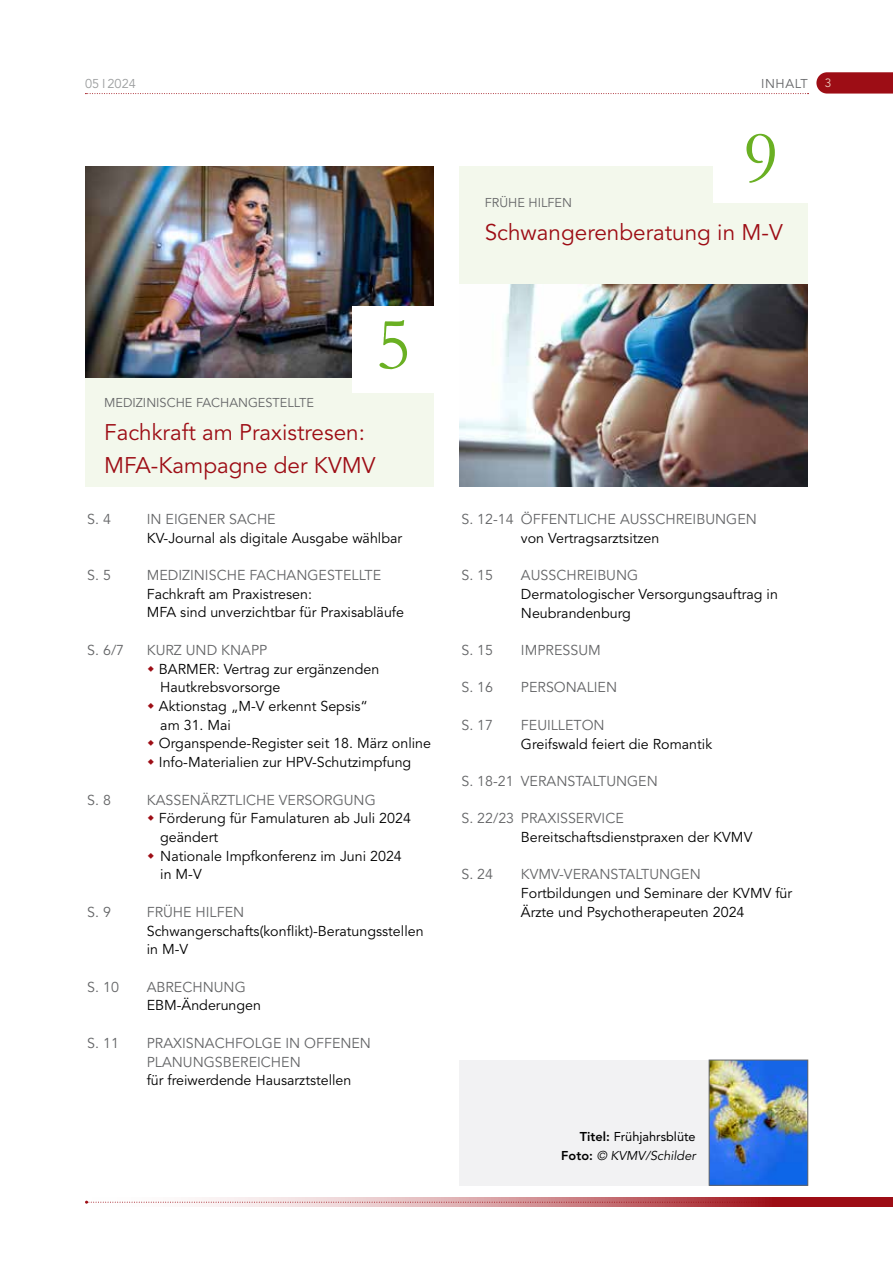
<style>
.page{position:relative;width:893px;height:1263px;background:#fff}
.page>*{position:absolute;margin:0;border:0;box-sizing:border-box;transform-origin:0 0}
.t1{font:75px "Garamond";color:#6ab023}
.t2{font:22.5px/33px "Avenir LT Std";color:#9d0d15}
.t3{font:14.25px/18.8px "Avenir LT Std";color:#000}
.t4{font:14.25px/18.8px "Avenir LT Std";color:#646567}
.t5{font:12.75px "Avenir LT Std";color:#646567}
.t6{font:12.75px/18.8px "Avenir LT Std";color:#000;text-align:right}
.t7{font:12.75px "Avenir LT Std";color:#9c9e9f}
.t8{font:12px "Avenir LT Std";color:#eccdbe}
.s1{font-weight:800}
.s2{font-style:italic}
</style>
<div class="page">
<svg style="left:816px;top:72px;width:77px;height:22px;background:#a31d24"></svg>
<svg style="left:85px;top:93px;width:723px;height:1px"></svg>
<svg style="left:86px;top:1197px;width:807px;height:10px"></svg>
<svg style="left:85px;top:1201px;width:808px;height:3px;background:#cc8488"></svg>
<img style="left:459px;top:1060px;width:349px;height:125px">
<img style="left:85px;top:166px;width:349px;height:212px">
<div style="left:85px;top:378px;width:349px;height:108px;background:#f3f8ec"></div>
<img style="left:459px;top:284px;width:349px;height:202px">
<div style="left:459px;top:166px;width:349px;height:118px;background:#f3f8ec"></div>
<div style="left:714px;top:116px;width:94px;height:86px;background:#fff"></div>
<div style="left:353px;top:306px;width:81px;height:87px;background:#fff"></div>
<p class="t7" style="left:85px;top:77px;width:52px">05 I 2024</p>
<p class="t5" style="left:761px;top:77px;width:48px">INHALT</p>
<p class="t8" style="left:825px;top:76px;width:8px">3</p>
<h1 class="t1" style="left:743px;top:108px;width:37px">9</h1>
<h1 class="t1" style="left:376px;top:294px;width:37px">5</h1>
<p class="t5" style="left:104px;top:395px;width:211px">MEDIZINISCHE FACHANGESTELLTE</p>
<h2 class="t2" style="left:104px;top:416px;width:273px">Fachkraft am Praxistresen:<br>MFA-Kampagne der KVMV</h2>
<p class="t4" style="left:87px;top:510px;width:25px">S. 4</p>
<p class="t4" style="left:147px;top:510px;width:130px">IN EIGENER SACHE</p>
<p class="t3" style="left:147px;top:529px;width:257px">KV-Journal als digitale Ausgabe wählbar</p>
<p class="t4" style="left:87px;top:566px;width:25px">S. 5</p>
<p class="t4" style="left:147px;top:566px;width:236px">MEDIZINISCHE FACHANGESTELLTE</p>
<p class="t3" style="left:147px;top:585px;width:259px">Fachkraft am Praxistresen:<br>MFA sind unverzichtbar für Praxisabläufe</p>
<p class="t4" style="left:87px;top:641px;width:38px">S. 6/7</p>
<p class="t4" style="left:147px;top:641px;width:122px">KURZ UND KNAPP</p>
<p class="t3" style="left:159px;top:660px;width:274px">BARMER: Vertrag zur ergänzenden<br>Hautkrebsvorsorge<br>Aktionstag „M-V erkennt Sepsis“<br>am 31. Mai<br>Organspende-Register seit 18. März online<br>Info-Materialien zur HPV-Schutzimpfung</p>
<p class="t4" style="left:87px;top:791px;width:25px">S. 8</p>
<p class="t4" style="left:147px;top:791px;width:230px">KASSENÄRZTLICHE VERSORGUNG</p>
<p class="t3" style="left:159px;top:809px;width:254px">Förderung für Famulaturen ab Juli 2024 geändert<br>Nationale Impfkonferenz im Juni 2024 in M-V</p>
<p class="t4" style="left:87px;top:903px;width:25px">S. 9</p>
<p class="t4" style="left:147px;top:903px;width:99px">FRÜHE HILFEN</p>
<p class="t3" style="left:147px;top:922px;width:278px">Schwangerschafts(konflikt)-Beratungsstellen in M-V</p>
<p class="t4" style="left:87px;top:978px;width:33px">S. 10</p>
<p class="t4" style="left:147px;top:978px;width:101px">ABRECHNUNG</p>
<p class="t3" style="left:147px;top:996px;width:116px">EBM-Änderungen</p>
<p class="t4" style="left:87px;top:1034px;width:33px">S. 11</p>
<p class="t4" style="left:147px;top:1034px;width:226px">PRAXISNACHFOLGE IN OFFENEN<br>PLANUNGSBEREICHEN</p>
<p class="t3" style="left:147px;top:1071px;width:206px">für freiwerdende Hausarztstellen</p>
<p class="t5" style="left:485px;top:195px;width:89px">FRÜHE HILFEN</p>
<h2 class="t2" style="left:485px;top:216px;width:299px">Schwangerenberatung in M-V</h2>
<p class="t4" style="left:461px;top:510px;width:297px">S. 12-14 ÖFFENTLICHE AUSSCHREIBUNGEN</p>
<p class="t3" style="left:521px;top:529px;width:140px">von Vertragsarztsitzen</p>
<p class="t4" style="left:461px;top:566px;width:33px">S. 15</p>
<p class="t4" style="left:521px;top:566px;width:119px">AUSSCHREIBUNG</p>
<p class="t3" style="left:521px;top:585px;width:258px">Dermatologischer Versorgungsauftrag in<br>Neubrandenburg</p>
<p class="t4" style="left:461px;top:641px;width:33px">S. 15</p>
<p class="t4" style="left:521px;top:641px;width:81px">IMPRESSUM</p>
<p class="t4" style="left:461px;top:678px;width:33px">S. 16</p>
<p class="t4" style="left:521px;top:678px;width:98px">PERSONALIEN</p>
<p class="t4" style="left:461px;top:716px;width:33px">S. 17</p>
<p class="t4" style="left:521px;top:716px;width:85px">FEUILLETON</p>
<p class="t3" style="left:521px;top:735px;width:193px">Greifswald feiert die Romantik</p>
<p class="t4" style="left:461px;top:772px;width:198px">S. 18-21 VERANSTALTUNGEN</p>
<p class="t4" style="left:461px;top:809px;width:164px">S. 22/23 PRAXISSERVICE</p>
<p class="t3" style="left:521px;top:828px;width:233px">Bereitschaftsdienstpraxen der KVMV</p>
<p class="t4" style="left:461px;top:866px;width:33px">S. 24</p>
<p class="t4" style="left:521px;top:866px;width:181px">KVMV-VERANSTALTUNGEN</p>
<p class="t3" style="left:521px;top:884px;width:273px">Fortbildungen und Seminare der KVMV für<br>Ärzte und Psychotherapeuten 2024</p>
<p class="t6" style="left:561px;top:1128px;width:136px"><span class="s1">Titel:</span> Frühjahrsblüte<br><span class="s1">Foto:</span> <span class="s2">© KVMV/Schilder</span></p>
</div>
